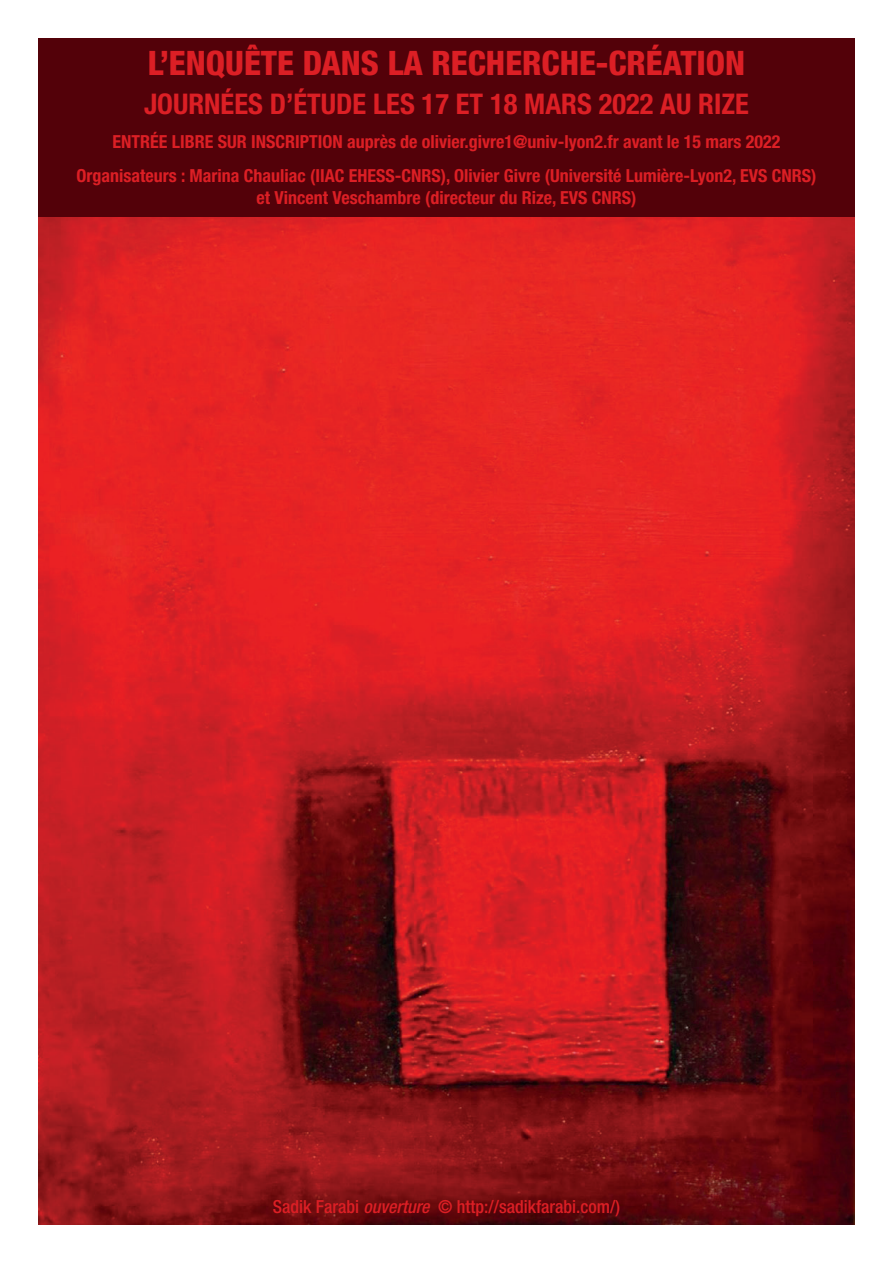
<style>
.page{position:relative;width:893px;height:1263px;background:#fff}
.page>*{position:absolute;margin:0;border:0;box-sizing:border-box;transform-origin:0 0}
.t1{font:800 condensed 33.75px "Helvetica Neue LT Std";color:#dc1f25}
.t2{font:700 condensed 28.5px "Helvetica Neue LT Std";color:#dc1f25}
.t3{font:700 condensed 18px/34.3px "Helvetica Neue LT Std";color:#dc1f25;text-align:center}
.t4{font:500 condensed 18px "Helvetica Neue LT Std";color:#dc1f25}
.s1{font-style:italic}
</style>
<div class="page">
<img style="left:38px;top:217px;width:817px;height:1008px">
<div style="left:38px;top:38px;width:817px;height:179px;background:#530109"></div>
<h1 class="t1" style="left:148px;top:42px;width:599px">L’ENQUÊTE DANS LA RECHERCHE-CRÉATION</h1>
<h2 class="t2" style="left:144px;top:86px;width:606px">JOURNÉES D’ÉTUDE LES 17 ET 18 MARS 2022 AU RIZE</h2>
<p class="t3" style="left:76px;top:124px;width:742px">ENTRÉE LIBRE SUR INSCRIPTION auprès de olivier.givre1@univ-lyon2.fr avant le 15 mars 2022<br>Organisateurs : Marina Chauliac (IIAC EHESS-CNRS), Olivier Givre (Université Lumière-Lyon2, EVS CNRS)</p>
<p class="t3" style="left:257px;top:180px;width:381px">et Vincent Veschambre (directeur du Rize, EVS CNRS)</p>
<p class="t4" style="left:273px;top:1196px;width:349px">Sadik Farabi <span class="s1">ouverture</span> © http://sadikfarabi.com/)</p>
</div>
